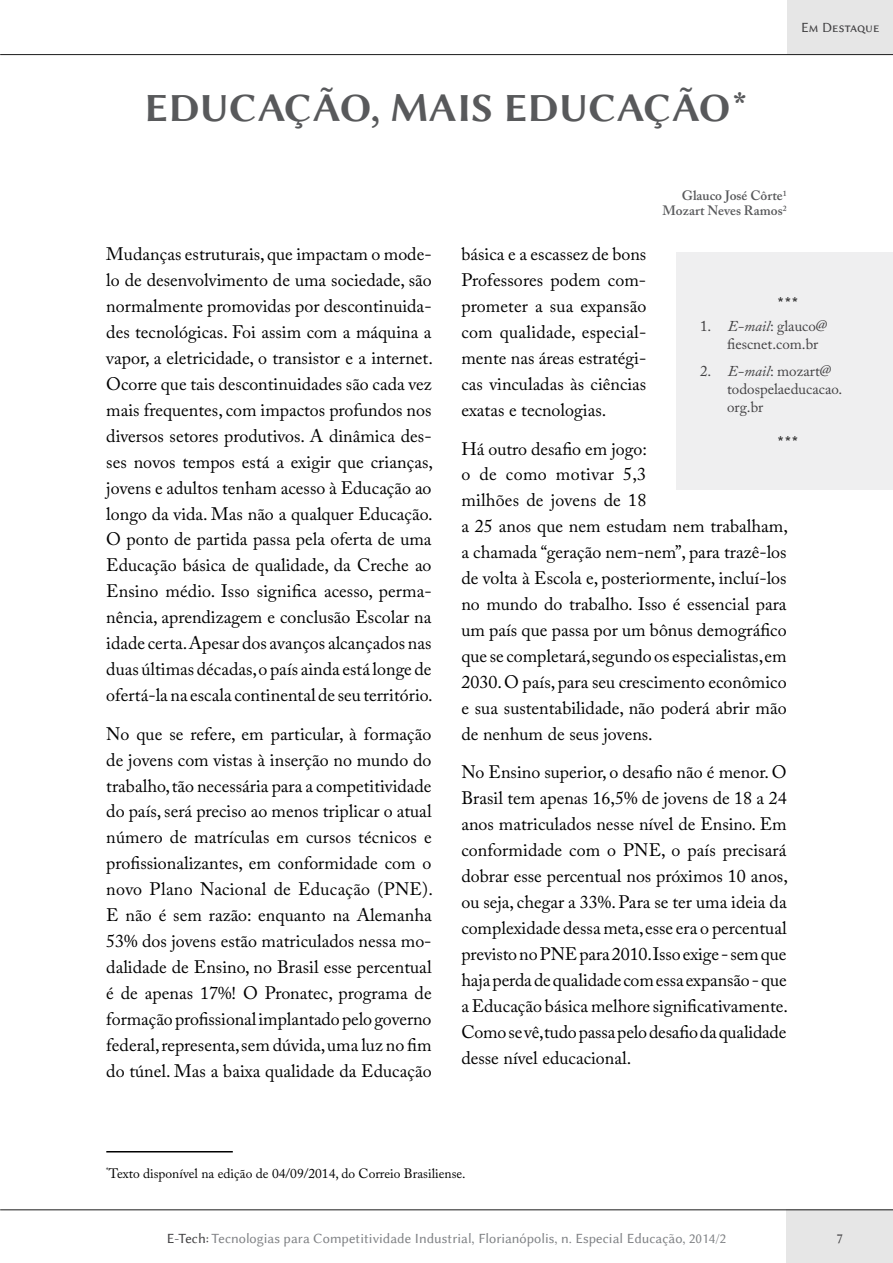
<style>
.page{position:relative;width:893px;height:1263px;background:#fff}
.page>*{position:absolute;margin:0;border:0;box-sizing:border-box;transform-origin:0 0}
.t1{font:40.5px "Lin Biolinum B";letter-spacing:.005em;color:#58595b}
.t2{font:18px/26px "Adobe Caslon Pro";color:#000;text-align:justify}
.t3{font:16.5px "Lin Biolinum";color:#000}
.t4{font:15px/18px "Adobe Caslon Pro";color:#414042}
.t5{font:14.25px "Lin Biolinum";color:#808285}
.t6{font:14.25px "Lin Biolinum Capitals";color:#414042}
.t7{font:14.25px "Lin Biolinum";color:#414042}
.t8{font:13.5px "Adobe Caslon Pro";color:#000}
.t9{font:600 13.5px/15px "Adobe Caslon Pro";color:#58595b;text-align:right}
.s1{font-style:italic}
.s2{color:#414042}
</style>
<div class="page">
<div style="left:787px;top:1210px;width:106px;height:53px;background:#e6e6e6"></div>
<hr style="left:0;top:1209px;width:893px;height:1px;background:#1a1a1a">
<div style="left:787px;top:0;width:106px;height:54px;background:#e6e6e6"></div>
<hr style="left:0;top:54px;width:893px;height:1px;background:#1a1a1a">
<div style="left:676px;top:252px;width:217px;height:238px;background:#efeff0"></div>
<hr style="left:106px;top:1151px;width:127px;height:1px;background:#000">
<h1 class="t1" style="left:145px;top:80px;width:605px">EDUCAÇÃO, MAIS EDUCAÇÃO*</h1>
<p class="t6" style="left:801px;top:19px;width:80px">Em Destaque</p>
<p class="t9" style="left:662px;top:188px;width:126px">Glauco José Côrte<sup>1<br></sup>Mozart Neves Ramos<sup>2</sup></p>
<p class="t2" style="left:106px;top:241px;width:328px">Mudanças estruturais, que impactam o mode&shy;lo de desenvolvimento de uma sociedade, são normalmente promovidas por descontinuida&shy;des tecnológicas. Foi assim com a máquina a vapor, a eletricidade, o transistor e a internet.<br>Ocorre que tais descontinuidades são cada vez mais frequentes, com impactos profundos nos diversos setores produtivos. A dinâmica des&shy;ses novos tempos está a exigir que crianças, jovens e adultos tenham acesso à Educação ao longo da vida. Mas não a qualquer Educação.<br>O ponto de partida passa pela oferta de uma Educação básica de qualidade, da Creche ao Ensino médio. Isso significa acesso, perma&shy;nência, aprendizagem e conclusão Escolar na idade certa. Apesar dos avanços alcançados nas duas últimas décadas, o país ainda está longe de ofertá-la na escala continental de seu território.</p>
<p class="t2" style="left:106px;top:720px;width:328px">No que se refere, em particular, à formação de jovens com vistas à inserção no mundo do trabalho, tão necessária para a competitividade do país, será preciso ao menos triplicar o atual número de matrículas em cursos técnicos e profissionalizantes, em conformidade com o novo Plano Nacional de Educação (PNE).<br>E não é sem razão: enquanto na Alemanha 53% dos jovens estão matriculados nessa mo&shy;dalidade de Ensino, no Brasil esse percentual é de apenas 17%! O Pronatec, programa de formação profissional implantado pelo governo federal, representa, sem dúvida, uma luz no fim do túnel. Mas a baixa qualidade da Educação</p>
<p class="t2" style="left:461px;top:241px;width:187px">básica e a escassez de bons Professores podem com&shy;prometer a sua expansão com qualidade, especial&shy;mente nas áreas estratégi&shy;cas vinculadas às ciências exatas e tecnologias.</p>
<p class="t2" style="left:461px;top:435px;width:328px;text-align:left">Há outro desafio em jogo:<br>o de como motivar 5,3<br>milhões de jovens de 18<br>a 25 anos que nem estudam nem trabalham, a chamada “geração nem-nem”, para trazê-los de volta à Escola e, posteriormente, incluí-los no mundo do trabalho. Isso é essencial para um país que passa por um bônus demográfico que se completará, segundo os especialistas, em 2030. O país, para seu crescimento econômico e sua sustentabilidade, não poderá abrir mão de nenhum de seus jovens.</p>
<p class="t2" style="left:461px;top:759px;width:328px">No Ensino superior, o desafio não é menor. O Brasil tem apenas 16,5% de jovens de 18 a 24 anos matriculados nesse nível de Ensino. Em conformidade com o PNE, o país precisará dobrar esse percentual nos próximos 10 anos, ou seja, chegar a 33%. Para se ter uma ideia da complexidade dessa meta, esse era o percentual previsto no PNE para 2010. Isso exige - sem que haja perda de qualidade com essa expansão - que a Educação básica melhore significativamente.<br>Como se vê, tudo passa pelo desafio da qualidade desse nível educacional.</p>
<p class="t3" style="left:777px;top:294px;width:23px">***</p>
<p class="t4" style="left:727px;top:317px;width:102px;text-indent:-27px">1. <span class="s1">E-mail</span>: glauco@ fiescnet.com.br</p>
<p class="t4" style="left:727px;top:361px;width:117px;text-indent:-27px">2. <span class="s1">E-mail</span>: mozart@ todospelaeducacao. org.br</p>
<p class="t3" style="left:777px;top:434px;width:23px">***</p>
<p class="t8" style="left:106px;top:1165px;width:361px"><sup>*</sup>Texto disponível na edição de 04/09/2014, do Correio Brasiliense.</p>
<p class="t5" style="left:167px;top:1230px;width:561px"><span class="s2">E-Tech:</span> Tecnologias para Competitividade Industrial, Florianópolis, n. Especial Educação, 2014/2</p>
<p class="t7" style="left:836px;top:1230px;width:8px">7</p>
</div>
